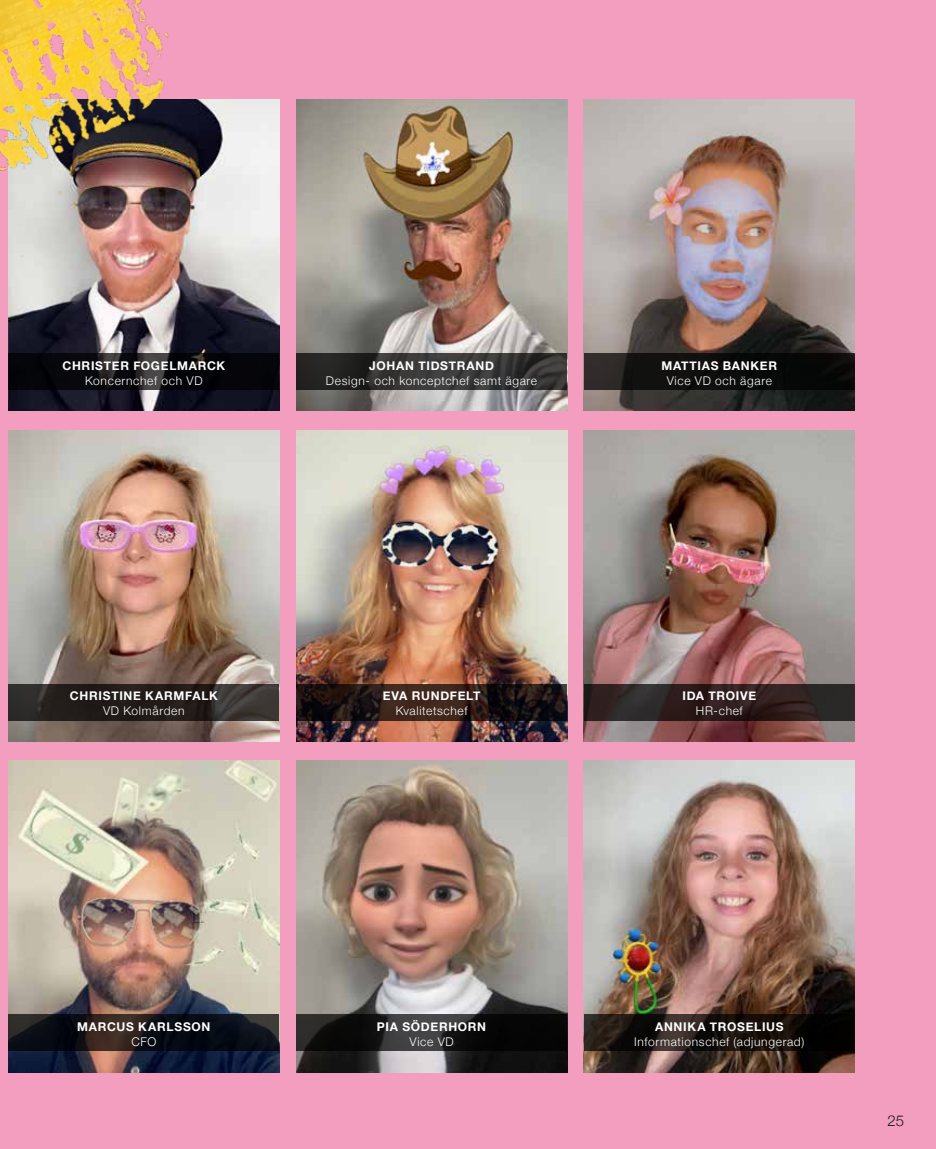
<style>
.page{position:relative;width:936px;height:1149px;background:#fff}
.page>*{position:absolute;margin:0;border:0;box-sizing:border-box;transform-origin:0 0}
.t1{font:300 15px "Helvetica Neue";color:#181818}
.t2{font:300 12px "Helvetica Neue";letter-spacing:.055em;color:#fff}
.t3{font:700 12px "Helvetica Neue";letter-spacing:.06em;color:#fff}
</style>
<div class="page">
<div style="left:0;top:0;width:935px;height:1148px;background:#f39ebe"></div>
<img style="left:8px;top:396px;width:271px;height:14px">
<img style="left:296px;top:760px;width:271px;height:311px">
<img style="left:8px;top:430px;width:271px;height:311px">
<img style="left:296px;top:430px;width:271px;height:311px">
<img style="left:584px;top:430px;width:270px;height:311px">
<svg style="left:584px;top:683px;width:270px;height:36px;background:#312423"></svg>
<svg style="left:296px;top:683px;width:271px;height:36px;background:#291b17"></svg>
<svg style="left:8px;top:683px;width:271px;height:36px;background:#2c2724"></svg>
<svg style="left:296px;top:1014px;width:271px;height:36px;background:#1a1a1a"></svg>
<img style="left:8px;top:760px;width:271px;height:311px">
<svg style="left:8px;top:1014px;width:271px;height:36px;background:#16151a"></svg>
<img style="left:584px;top:760px;width:270px;height:311px">
<svg style="left:584px;top:1014px;width:270px;height:36px;background:#19120f"></svg>
<img style="left:584px;top:99px;width:270px;height:311px">
<svg style="left:584px;top:353px;width:270px;height:36px;background:#11100f"></svg>
<img style="left:296px;top:99px;width:271px;height:311px">
<svg style="left:308px;top:353px;width:259px;height:36px;background:#323131"></svg>
<img style="left:0;top:0;width:308px;height:396px">
<p class="t3" style="left:62px;top:356px;width:164px">CHRISTER FOGELMARCK</p>
<p class="t2" style="left:85px;top:370px;width:119px">Koncernchef och VD</p>
<p class="t3" style="left:369px;top:356px;width:126px">JOHAN TIDSTRAND</p>
<p class="t2" style="left:326px;top:370px;width:213px">Design- och konceptchef samt ägare</p>
<p class="t3" style="left:70px;top:686px;width:149px">CHRISTINE KARMFALK</p>
<p class="t2" style="left:103px;top:701px;width:83px">VD Kolmården</p>
<p class="t3" style="left:383px;top:686px;width:99px">EVA RUNDFELT</p>
<p class="t2" style="left:395px;top:701px;width:73px">Kvalitetschef</p>
<p class="t3" style="left:661px;top:356px;width:117px">MATTIAS BANKER</p>
<p class="t2" style="left:666px;top:370px;width:107px">Vice VD och ägare</p>
<p class="t3" style="left:682px;top:686px;width:75px">IDA TROIVE</p>
<p class="t2" style="left:696px;top:701px;width:48px">HR-chef</p>
<p class="t3" style="left:77px;top:1017px;width:135px">MARCUS KARLSSON</p>
<p class="t2" style="left:131px;top:1031px;width:26px">CFO</p>
<p class="t3" style="left:377px;top:1017px;width:111px">PIA SÖDERHORN</p>
<p class="t2" style="left:409px;top:1031px;width:46px">Vice VD</p>
<p class="t3" style="left:655px;top:1017px;width:130px">ANNIKA TROSELIUS</p>
<p class="t2" style="left:634px;top:1031px;width:172px">Informationschef (adjungerad)</p>
<p class="t1" style="left:887px;top:1108px;width:18px">25</p>
</div>
